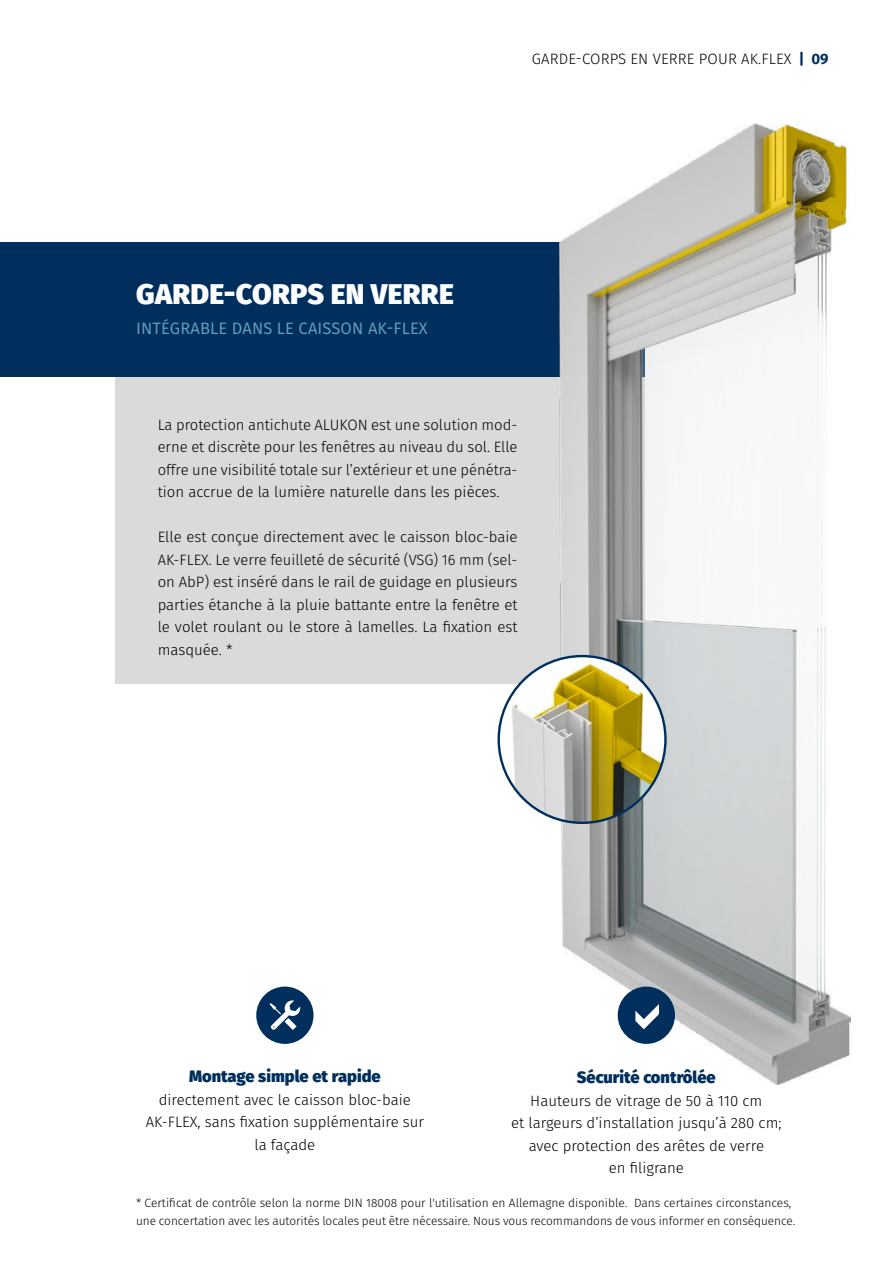
<style>
.page{position:relative;width:893px;height:1263px;background:#fff}
.page>*{position:absolute;margin:0;border:0;box-sizing:border-box;transform-origin:0 0}
.t1{font:800 28.5px "Fira Sans";letter-spacing:.01em;color:#fff}
.t2{font:800 16.5px "Fira Sans";color:#002f5d}
.t3{font:16.5px "Fira Sans";letter-spacing:.01em;color:#69a1c0}
.t4{font:300 15px/22.5px "Fira Sans";color:#000;text-align:justify}
.t5{font:300 12px/18px "Fira Sans";color:#000}
.s1{font-weight:700;color:#002f5d}
</style>
<div class="page">
<div style="left:115px;top:370px;width:530px;height:314px;background:#dadada"></div>
<div style="left:0;top:242px;width:644px;height:135px;background:#002f5d"></div>
<img style="left:560px;top:123px;width:290px;height:961px">
<img style="left:499px;top:656px;width:166px;height:167px;border-radius:83px">
<div style="left:618px;top:986px;width:57px;height:58px;background:#002f5d;border-radius:50%"></div>
<div style="left:256px;top:986px;width:58px;height:58px;background:#002f5d;border-radius:50%"></div>
<svg style="left:270px;top:1000px;width:31px;height:30px"></svg>
<svg style="left:635px;top:1004px;width:24px;height:25px"></svg>
<p class="t4" style="left:532px;top:47px;width:298px">GARDE-CORPS EN VERRE POUR AK.FLEX <span class="s1">| 09</span></p>
<h1 class="t1" style="left:136px;top:268px;width:319px">GARDE-CORPS EN VERRE</h1>
<p class="t3" style="left:136px;top:316px;width:293px">INTÉGRABLE DANS LE CAISSON AK-FLEX</p>
<p class="t4" style="left:158px;top:413px;width:361px">La protection antichute ALUKON est une solution mod&shy;erne et discrète pour les fenêtres au niveau du sol. Elle offre une visibilité totale sur l’extérieur et une pénétra&shy;tion accrue de la lumière naturelle dans les pièces.</p>
<p class="t4" style="left:158px;top:525px;width:361px">Elle est conçue directement avec le caisson bloc-baie AK-FLEX. Le verre feuilleté de sécurité (VSG) 16 mm (sel&shy;on AbP) est inséré dans le rail de guidage en plusieurs parties étanche à la pluie battante entre la fenêtre et le volet roulant ou le store à lamelles. La fixation est masquée. *</p>
<p class="t2" style="left:189px;top:1062px;width:193px">Montage simple et rapide</p>
<p class="t4" style="left:146px;top:1088px;width:280px;text-align:center">directement avec le caisson bloc-baie<br>AK-FLEX, sans fixation supplémentaire sur la façade</p>
<p class="t2" style="left:577px;top:1062px;width:140px">Sécurité contrôlée</p>
<p class="t4" style="left:511px;top:1089px;width:272px;text-align:center">Hauteurs de vitrage de 50 à 110 cm<br>et largeurs d’installation jusqu’à 280 cm; avec protection des arêtes de verre<br>en filigrane</p>
<p class="t5" style="left:136px;top:1194px;width:661px">* Certificat de contrôle selon la norme DIN 18008 pour l'utilisation en Allemagne disponible. Dans certaines circonstances, une concertation avec les autorités locales peut être nécessaire. Nous vous recommandons de vous informer en conséquence.</p>
</div>
